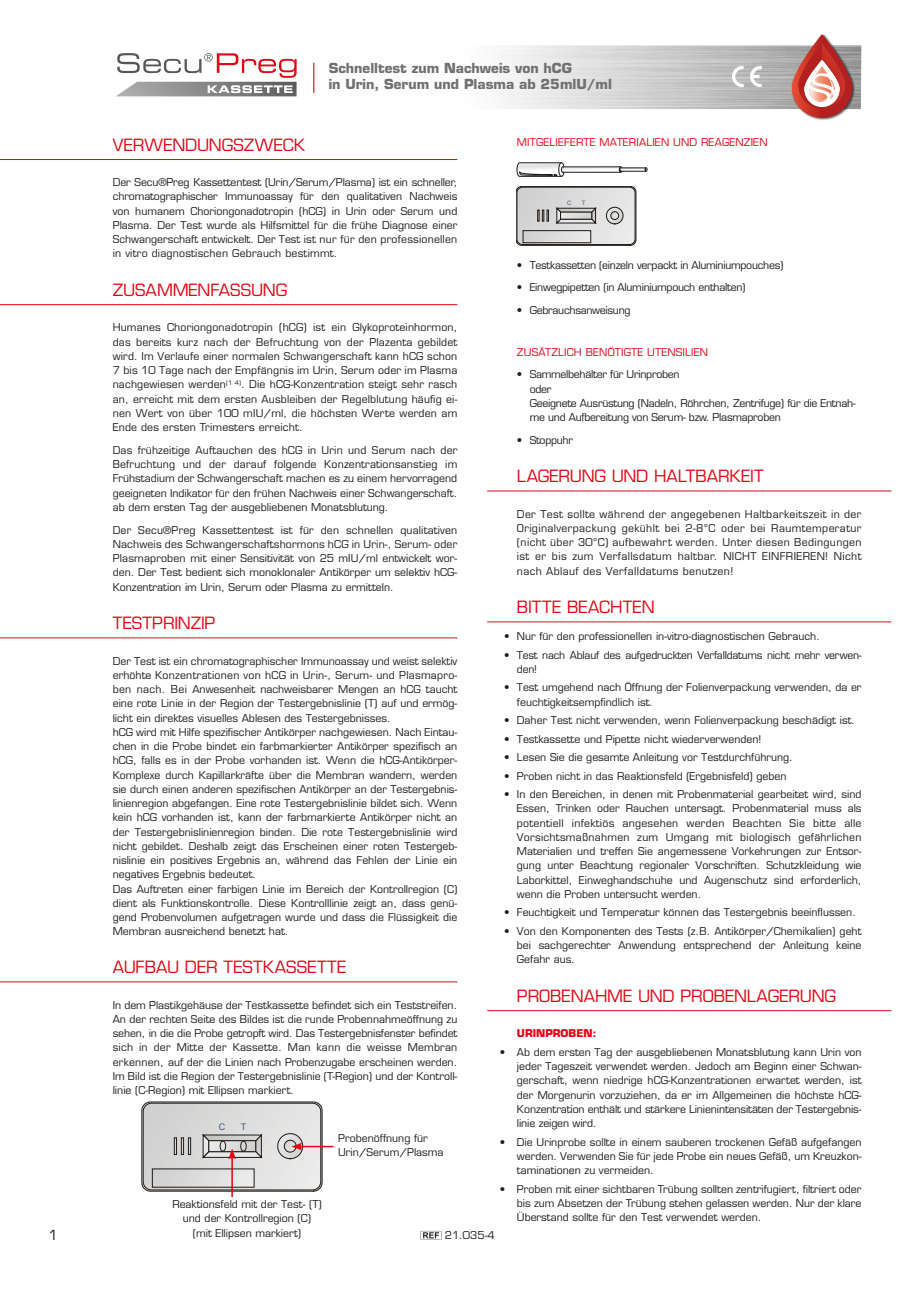
<style>
.page{position:relative;width:919px;height:1289px;background:#fff}
.page>*{position:absolute;margin:0;border:0;box-sizing:border-box;transform-origin:0 0}
.t1{font:16.5px "Eurostile LT Std";letter-spacing:-.005em;color:#e30614}
.t2{font:700 13.5px/16.5px "Eurostile LT Std";color:#70706f}
.t3{font:13.5px "Eurostile LT Std";color:#1d1d1b}
.t4{font:10.5px/14.2px "Eurostile LT Std";color:#1d1d1b;text-align:justify}
.t5{font:10.5px/14.2px "Eurostile LT Std";letter-spacing:-.025em;color:#1d1d1b}
.t6{font:10.5px "Eurostile LT Std";letter-spacing:.015em;color:#e30614}
.t7{font:10.5px/14.2px "Eurostile LT Std";letter-spacing:-.02em;color:#1d1d1b}
.t8{font:700 10.5px "Eurostile LT Std";color:#e30614}
.t9{font:9.15px "Arial";color:#495677}
.t10{font:6px "Arial";color:#495677}
</style>
<div class="page">
<hr style="left:0;top:159px;width:457px;height:1px;background:#e30614">
<hr style="left:0;top:304px;width:457px;height:1px;background:#e30614">
<hr style="left:0;top:637px;width:457px;height:1px;background:#e30614">
<hr style="left:0;top:981px;width:457px;height:1px;background:#e30614">
<hr style="left:487px;top:490px;width:404px;height:1px;background:#e30614">
<hr style="left:487px;top:621px;width:404px;height:1px;background:#e30614">
<hr style="left:487px;top:1010px;width:404px;height:1px;background:#e30614">
<hr style="left:231px;top:1156px;width:2px;height:40px;background:#e30614">
<hr style="left:299px;top:1145px;width:34px;height:2px;background:#e30614">
<svg style="left:142px;top:1101px;width:180px;height:90px;background:#cbc9c9"></svg>
<svg style="left:516px;top:163px;width:131px;height:14px"></svg>
<svg style="left:516px;top:186px;width:120px;height:59px;background:#c3c1c1"></svg>
<svg style="left:420px;top:1230px;width:21px;height:9px"></svg>
<div style="left:791px;top:34px;width:64px;height:87px;background:#1d1d1b;opacity:.75"></div>
<svg style="left:116px;top:35px;width:745px;height:83px"></svg>
<p class="t3" style="left:48px;top:1226px;width:11px">1</p>
<p class="t2" style="left:328px;top:60px;width:285px">Schnelltest zum Nachweis von hCG<br>in Urin, Serum und Plasma ab 25mlU/ml</p>
<h1 class="t1" style="left:113px;top:135px;width:194px">VERWENDUNGSZWECK</h1>
<p class="t4" style="left:113px;top:175px;width:346px">Der Secu®Preg Kassettentest (Urin/Serum/Plasma) ist ein schneller, chromatographischer Immunoassay für den qualitativen Nachweis von humanem Choriongonadotropin (hCG) in Urin oder Serum und Plasma. Der Test wurde als Hilfsmittel für die frühe Diagnose einer Schwangerschaft entwickelt. Der Test ist nur für den professionellen in vitro diagnostischen Gebrauch bestimmt.</p>
<h1 class="t1" style="left:113px;top:280px;width:176px">ZUSAMMENFASSUNG</h1>
<p class="t4" style="left:113px;top:320px;width:346px">Humanes Choriongonadotropin (hCG) ist ein Glykoproteinhormon, das bereits kurz nach der Befruchtung von der Plazenta gebildet wird. Im Verlaufe einer normalen Schwangerschaft kann hCG schon 7 bis 10 Tage nach der Empfängnis im Urin, Serum oder im Plasma nachgewiesen werden<sup>(1</sup> <sup>4)</sup>. Die hCG-Konzentration steigt sehr rasch an, erreicht mit dem ersten Ausbleiben der Regelblutung häufig ei&shy;nen Wert von über 100 mIU/ml, die höchsten Werte werden am Ende des ersten Trimesters erreicht.</p>
<p class="t4" style="left:113px;top:443px;width:346px">Das frühzeitige Auftauchen des hCG in Urin und Serum nach der Befruchtung und der darauf folgende Konzentrationsanstieg im Frühstadium der Schwangerschaft machen es zu einem hervorragend geeigneten Indikator für den frühen Nachweis einer Schwangerschaft. ab dem ersten Tag der ausgebliebenen Monatsblutung.</p>
<p class="t4" style="left:113px;top:522px;width:346px">Der Secu®Preg Kassettentest ist für den schnellen qualitativen Nachweis des Schwangerschaftshormons hCG in Urin-, Serum- oder Plasmaproben mit einer Sensitivität von 25 mIU/ml entwickelt wor&shy;den. Der Test bedient sich monoklonaler Antikörper um selektiv hCG-Konzentration im Urin, Serum oder Plasma zu ermitteln.</p>
<h1 class="t1" style="left:113px;top:613px;width:104px">TESTPRINZIP</h1>
<p class="t4" style="left:113px;top:653px;width:346px;text-align:left">Der Test ist ein chromatographischer Immunoassay und weist selektiv erhöhte Konzentrationen von hCG in Urin-, Serum- und Plasmapro&shy;ben nach. Bei Anwesenheit nachweisbarer Mengen an hCG taucht eine rote Linie in der Region der Testergebnislinie (T) auf und ermög&shy;licht ein direktes visuelles Ablesen des Testergebnisses.<br>hCG wird mit Hilfe spezifischer Antikörper nachgewiesen. Nach Eintau&shy;chen in die Probe bindet ein farbmarkierter Antikörper spezifisch an hCG, falls es in der Probe vorhanden ist. Wenn die hCG-Antikörper-Komplexe durch Kapillarkräfte über die Membran wandern, werden sie durch einen anderen spezifischen Antikörper an der Testergebnis&shy;linienregion abgefangen. Eine rote Testergebnislinie bildet sich. Wenn kein hCG vorhanden ist, kann der farbmarkierte Antikörper nicht an der Testergebnislinienregion binden. Die rote Testergebnislinie wird nicht gebildet. Deshalb zeigt das Erscheinen einer roten Testergeb&shy;nislinie ein positives Ergebnis an, während das Fehlen der Linie ein negatives Ergebnis bedeutet.<br>Das Auftreten einer farbigen Linie im Bereich der Kontrollregion (C) dient als Funktionskontrolle. Diese Kontrolllinie zeigt an, dass genü&shy;gend Probenvolumen aufgetragen wurde und dass die Flüssigkeit die Membran ausreichend benetzt hat.</p>
<h1 class="t1" style="left:113px;top:957px;width:235px">AUFBAU DER TESTKASSETTE</h1>
<p class="t4" style="left:113px;top:997px;width:346px">In dem Plastikgehäuse der Testkassette befindet sich ein Teststreifen.<br>An der rechten Seite des Bildes ist die runde Probennahmeöffnung zu sehen, in die die Probe getropft wird. Das Testergebnisfenster befindet sich in der Mitte der Kassette. Man kann die weisse Membran erkennen, auf der die Linien nach Probenzugabe erscheinen werden.<br>Im Bild ist die Region der Testergebnislinie (T-Region) und der Kontroll&shy;linie (C-Region) mit Ellipsen markiert.</p>
<p class="t6" style="left:517px;top:136px;width:252px">MITGELIEFERTE MATERIALIEN UND REAGENZIEN</p>
<p class="t10" style="left:567px;top:199px;width:6px">C</p>
<p class="t10" style="left:582px;top:199px;width:5px">T</p>
<p class="t5" style="left:517px;top:258px;width:268px">• Testkassetten (einzeln verpackt in Aluminiumpouches)</p>
<p class="t5" style="left:517px;top:280px;width:230px">• Einwegpipetten (in Aluminiumpouch enthalten)</p>
<p class="t5" style="left:517px;top:303px;width:115px">• Gebrauchsanweisung</p>
<p class="t6" style="left:517px;top:345px;width:192px">ZUSÄTZLICH BENÖTIGTE UTENSILIEN</p>
<p class="t5" style="left:529px;top:367px;width:327px;text-indent:-13px">• Sammelbehälter für Urinproben<br>oder<br>Geeignete Ausrüstung (Nadeln, Röhrchen, Zentrifuge) für die Entnah&shy;me und Aufbereitung von Serum- bzw. Plasmaproben</p>
<p class="t5" style="left:517px;top:433px;width:58px">• Stoppuhr</p>
<h1 class="t1" style="left:517px;top:466px;width:248px">LAGERUNG UND HALTBARKEIT</h1>
<p class="t4" style="left:517px;top:507px;width:346px">Der Test sollte während der angegebenen Haltbarkeitszeit in der Originalverpackung gekühlt bei 2-8°C oder bei Raumtemperatur (nicht über 30°C) aufbewahrt werden. Unter diesen Bedingungen ist er bis zum Verfallsdatum haltbar. NICHT EINFRIEREN! Nicht nach Ablauf des Verfalldatums benutzen!</p>
<h1 class="t1" style="left:517px;top:597px;width:139px">BITTE BEACHTEN</h1>
<p class="t4" style="left:504px;top:629px;width:317px">• Nur für den professionellen in-vitro-diagnostischen Gebrauch.</p>
<p class="t7" style="left:517px;top:647px;width:346px;text-indent:-13px">• Test nach Ablauf des aufgedruckten Verfalldatums nicht mehr verwen&shy;den!</p>
<p class="t4" style="left:517px;top:680px;width:346px;text-indent:-13px">• Test umgehend nach Öffnung der Folienverpackung verwenden, da er feuchtigkeitsempfindlich ist.</p>
<p class="t4" style="left:504px;top:713px;width:352px">• Daher Test nicht verwenden, wenn Folienverpackung beschädigt ist.</p>
<p class="t4" style="left:504px;top:731px;width:259px">• Testkassette und Pipette nicht wiederverwenden!</p>
<p class="t4" style="left:504px;top:750px;width:290px">• Lesen Sie die gesamte Anleitung vor Testdurchführung.</p>
<p class="t4" style="left:504px;top:768px;width:284px">• Proben nicht in das Reaktionsfeld (Ergebnisfeld) geben</p>
<p class="t4" style="left:517px;top:787px;width:346px;text-indent:-13px">• In den Bereichen, in denen mit Probenmaterial gearbeitet wird, sind Essen, Trinken oder Rauchen untersagt. Probenmaterial muss als potentiell infektiös angesehen werden Beachten Sie bitte alle Vorsichtsmaßnahmen zum Umgang mit biologisch gefährlichen Materialien und treffen Sie angemessene Vorkehrungen zur Entsor&shy;gung unter Beachtung regionaler Vorschriften. Schutzkleidung wie Laborkittel, Einweghandschuhe und Augenschutz sind erforderlich, wenn die Proben untersucht werden.</p>
<p class="t4" style="left:504px;top:905px;width:353px">• Feuchtigkeit und Temperatur können das Testergebnis beeinflussen.</p>
<p class="t4" style="left:517px;top:924px;width:346px;text-indent:-13px">• Von den Komponenten des Tests (z.B. Antikörper/Chemikalien) geht bei sachgerechter Anwendung entsprechend der Anleitung keine Gefahr aus.</p>
<h1 class="t1" style="left:517px;top:985px;width:320px">PROBENAHME UND PROBENLAGERUNG</h1>
<p class="t8" style="left:517px;top:1026px;width:81px">URINPROBEN:</p>
<p class="t4" style="left:517px;top:1044px;width:346px;text-indent:-17px">• Ab dem ersten Tag der ausgebliebenen Monatsblutung kann Urin von jeder Tageszeit verwendet werden. Jedoch am Beginn einer Schwan&shy;gerschaft, wenn niedrige hCG-Konzentrationen erwartet werden, ist der Morgenurin vorzuziehen, da er im Allgemeinen die höchste hCG-Konzentration enthält und stärkere Linienintensitäten der Testergebnis&shy;linie zeigen wird.</p>
<p class="t4" style="left:517px;top:1134px;width:346px;text-indent:-17px">• Die Urinprobe sollte in einem sauberen trockenen Gefäß aufgefangen werden. Verwenden Sie für jede Probe ein neues Gefäß, um Kreuzkon&shy;taminationen zu vermeiden.</p>
<p class="t4" style="left:517px;top:1181px;width:346px;text-indent:-17px">• Proben mit einer sichtbaren Trübung sollten zentrifugiert, filtriert oder bis zum Absetzen der Trübung stehen gelassen werden. Nur der klare Überstand sollte für den Test verwendet werden.</p>
<p class="t9" style="left:219px;top:1120px;width:8px">C</p>
<p class="t9" style="left:241px;top:1120px;width:7px">T</p>
<p class="t4" style="left:338px;top:1131px;width:107px">Probenöffnung für<br>Urin/Serum/Plasma</p>
<p class="t4" style="left:172px;top:1197px;width:151px;text-align:center">Reaktionsfeld mit der Test- (T) und der Kontrollregion (C) (mit Ellipsen markiert)</p>
<p class="t4" style="left:445px;top:1228px;width:51px">21.035-4</p>
</div>
